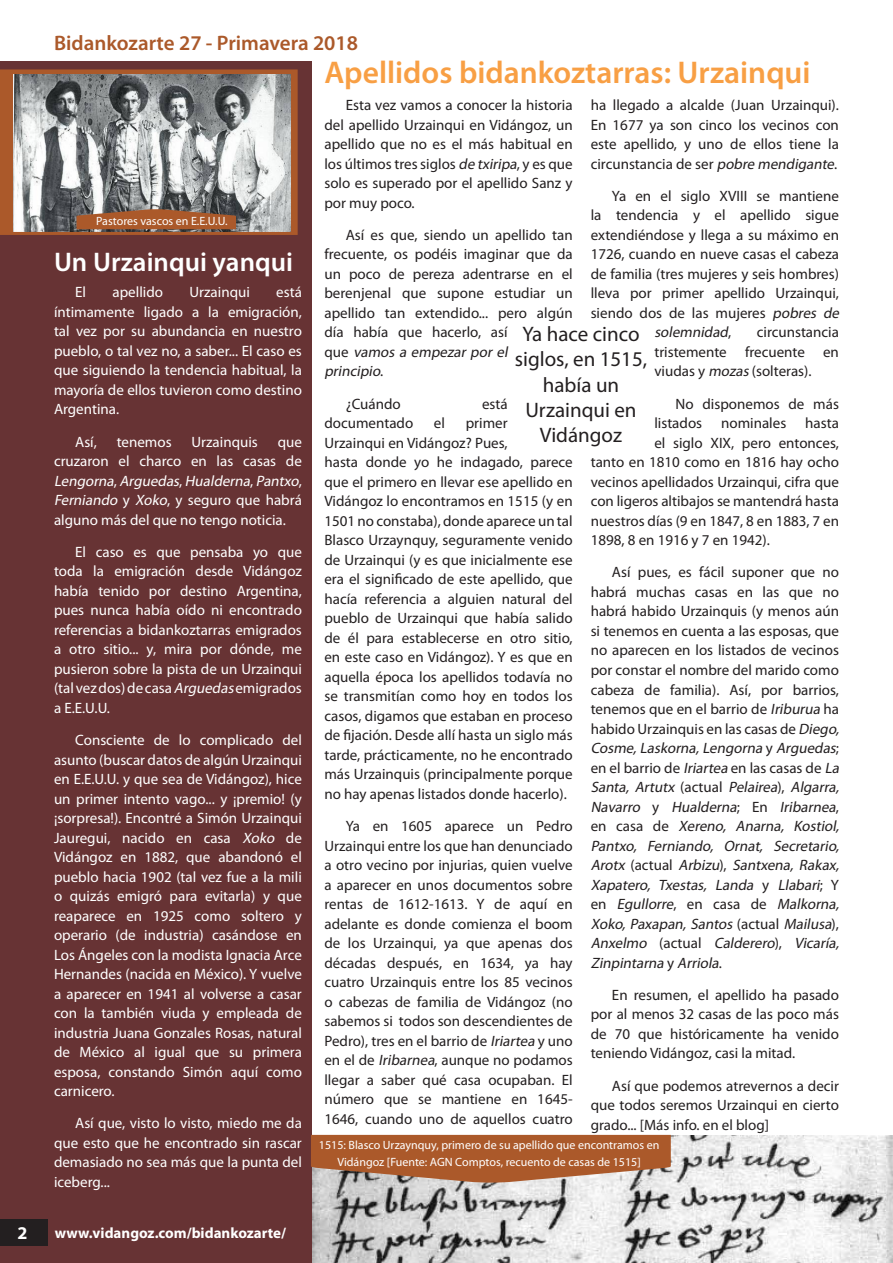
<style>
.page{position:relative;width:893px;height:1263px;background:#fff}
.page>*{position:absolute;margin:0;border:0;box-sizing:border-box;transform-origin:0 0}
.Head_1{font:600 31.5px "Myriad Pro";color:#f89f44}
.Head_2_reverse{font:600 27px "Myriad Pro";color:#fff}
.t1{font:21px/25.2px "Myriad Pro";color:#231f20;text-align:center}
.Subheading{font:600 21px "Myriad Pro";color:#ab592a}
.t2{font:700 18px "Myriad Pro";color:#fff}
.Body{font:15px/19.5px "Myriad Pro";color:#231f20;text-align:justify}
.Body_reverse{font:15px/19.5px "Myriad Pro";color:#fff;text-align:justify}
.t3{font:700 15px "Myriad Pro";color:#fff}
.Body-2{font:italic 15px "Myriad Pro";color:#231f20}
.t4{font:12px/16.5px "Myriad Pro";color:#fff;text-align:center}
.s1{font-style:italic}
.s2{font-style:normal}
</style>
<div class="page">
<img style="left:311px;top:1135px;width:582px;height:128px">
<div style="left:0;top:24px;width:311px;height:1239px;background:#673334"></div>
<div style="left:0;top:0;width:893px;height:61px;background:#fff"></div>
<div style="left:0;top:1219px;width:47px;height:26px;background:#231f20"></div>
<svg style="left:0;top:69px;width:298px;height:166px;background:#9f9893"></svg>
<svg style="left:311px;top:1135px;width:360px;height:47px;background:#ae673e"></svg>
<svg style="left:77px;top:209px;width:159px;height:20px;background:#9f5b34"></svg>
<p class="Subheading" style="left:54px;top:29px;width:306px">Bidankozarte 27 - Primavera 2018</p>
<p class="t4" style="left:96px;top:213px;width:133px">Pastores vascos en E.E.U.U.</p>
<p class="Head_2_reverse" style="left:54px;top:245px;width:241px">Un Urzainqui yanqui</p>
<p class="Body_reverse" style="left:75px;top:282px;width:12px">El</p>
<p class="Body_reverse" style="left:113px;top:282px;width:52px">apellido</p>
<p class="Body_reverse" style="left:189px;top:282px;width:62px">Urzainqui</p>
<p class="Body_reverse" style="left:54px;top:282px;width:249px;text-indent:222px">está íntimamente ligado a la emigración, tal vez por su abundancia en nuestro pueblo, o tal vez no, a saber... El caso es que siguiendo la tendencia habitual, la mayoría de ellos tuvieron como destino Argentina.</p>
<p class="Body_reverse" style="left:75px;top:431px;width:23px">Así,</p>
<p class="Body_reverse" style="left:117px;top:431px;width:56px">tenemos</p>
<p class="Body_reverse" style="left:191px;top:431px;width:68px">Urzainquis</p>
<p class="Body_reverse" style="left:54px;top:431px;width:249px;text-indent:224px">que cruzaron el charco en las casas de <span class="s1">Lengorna</span>, <span class="s1">Arguedas</span>, <span class="s1">Hualderna</span>, <span class="s1">Pantxo</span>, <span class="s1">Ferniando</span> y <span class="s1">Xoko</span>, y s e g u ro q u e h a b rá alguno más del que no tengo noticia.</p>
<p class="Body_reverse" style="left:54px;top:542px;width:249px;text-indent:21px">El caso es que pensaba yo que toda la emigración desde Vidángoz había tenido por destino Argentina, pues nunca había oído ni encontrado referencias a bidankoztarras emigrados a otro sitio... y, mira por dónde, me pusieron sobre la pista de un Urzainqui (tal vez dos) de casa <span class="s1">Arguedas</span> emigrados a E.E.U.U.</p>
<p class="Body_reverse" style="left:54px;top:730px;width:249px;text-indent:21px">Consciente de lo complicado del asunto (buscar datos de algún Urzainqui en E.E.U.U. y que sea de Vidángoz), hice un primer intento vago... y ¡premio! (y ¡sorpresa!). Encontré a Simón Urzainqui Jauregui, nacido en casa <span class="s1">Xoko</span> de Vidángoz en 1882, que abandonó el pueblo hacia 1902 (tal vez fue a la mili o quizás emigró para evitarla) y que reaparece en 1925 como soltero y operario (de industria) casándose en Los Ángeles con la modista Ignacia Arce Hernandes (nacida en México). Y vuelve a aparecer en 1941 al volverse a casar con la también viuda y empleada de industria Juana Gonzales Rosas, natural de México al igual que su primera esposa, constando Simón aquí como carnicero.</p>
<p class="Body_reverse" style="left:54px;top:1113px;width:249px;text-indent:21px">Así que, visto lo visto, miedo me da que esto que he encontrado sin rascar demasiado no sea más que la punta del iceberg...</p>
<p class="t2" style="left:18px;top:1221px;width:11px">2</p>
<p class="t3" style="left:55px;top:1223px;width:233px">www.vidangoz.com/bidankozarte/</p>
<p class="Head_1" style="left:324px;top:53px;width:488px">Apellidos bidankoztarras: Urzainqui</p>
<p class="Body" style="left:324px;top:95px;width:250px;text-indent:21px">Esta vez vamos a conocer la historia del apellido Urzainqui en Vidángoz, un apellido que no es el más habitual en los últimos tres siglos <span class="s1">de txiripa</span>, y es que solo es superado por el apellido Sanz y por muy poco.</p>
<p class="Body" style="left:324px;top:225px;width:250px;text-align:left;text-indent:21px">Así es que, siendo un apellido tan frecuente, os podéis imaginar que da un poco de pereza adentrarse en el berenjenal que supone estudiar un apellido tan extendido... pero algún día había que hacerlo, así<br>q u e <span class="s1">vamos a empezar por el principio</span>.</p>
<p class="Body" style="left:346px;top:394px;width:57px">¿Cuándo</p>
<p class="Body" style="left:482px;top:394px;width:27px">está</p>
<p class="Body" style="left:324px;top:413px;width:90px">documentado</p>
<p class="Body" style="left:434px;top:413px;width:13px">el</p>
<p class="Body" style="left:591px;top:95px;width:250px">ha llegado a alcalde (Juan Urzainqui).<br>En 1677 ya son cinco los vecinos con este apellido, y uno de ellos tiene la circunstancia de ser <span class="s1">pobre mendigante</span>.</p>
<p class="Body" style="left:612px;top:186px;width:228px">Ya en el siglo XVIII se mantiene</p>
<p class="Body" style="left:591px;top:205px;width:250px">la tendencia y el apellido sigue</p>
<p class="Body" style="left:591px;top:225px;width:250px">extendiéndose y llega a su máximo en</p>
<p class="Body" style="left:591px;top:244px;width:250px">1726, cuando en nueve casas el cabeza</p>
<p class="Body" style="left:591px;top:264px;width:250px">de familia (tres mujeres y seis hombres)</p>
<p class="Body" style="left:591px;top:283px;width:250px">lleva por primer apellido Urzainqui,</p>
<p class="Body" style="left:591px;top:303px;width:253px">siendo dos de las mujeres <span class="s1">pobres de</span></p>
<p class="Body-2" style="left:654px;top:323px;width:78px">solemnidad<span class="s2">,</span></p>
<p class="t1" style="left:515px;top:321px;width:134px">Ya hace cinco siglos, en 1515, había un</p>
<p class="t1" style="left:525px;top:397px;width:113px">Urzainqui en<br>Vidángoz</p>
<p class="Body" style="left:654px;top:322px;width:186px;text-indent:102px">circunstancia tristemente frecuente en viudas y <span class="s1">mozas</span> (solteras).</p>
<p class="Body" style="left:654px;top:394px;width:186px;text-indent:21px">No disponemos de más listados</p>
<p class="Body" style="left:721px;top:413px;width:67px">nominales</p>
<p class="Body" style="left:805px;top:413px;width:35px">hasta</p>
<p class="Body" style="left:654px;top:433px;width:186px">el siglo XIX, pero entonces,</p>
<p class="Body" style="left:591px;top:452px;width:250px">tanto en 1810 como en 1816 hay ocho</p>
<p class="Body" style="left:591px;top:472px;width:250px">vecinos apellidados Urzainqui, cifra que</p>
<p class="Body" style="left:591px;top:491px;width:250px">con ligeros altibajos se mantendrá hasta</p>
<p class="Body" style="left:591px;top:511px;width:250px">nuestros días (9 en 1847, 8 en 1883, 7 en</p>
<p class="Body" style="left:591px;top:530px;width:181px">1898, 8 en 1916 y 7 en 1942).</p>
<p class="Body" style="left:591px;top:562px;width:253px;text-align:left;text-indent:21px">Así pues, es fácil suponer que no habrá muchas casas en las que no habrá habido Urzainquis (y menos aún si tenemos en cuenta a las esposas, que no aparecen en los listados de vecinos por constar el nombre del marido como cabeza de familia). Así, por barrios, tenemos que en el barrio de <span class="s1">Iriburua</span> ha habido Urzainquis en las casas de <span class="s1">Diego, Cosme,Laskorna,Lengorna</span> y <span class="s1">Arguedas</span>; en el barrio de <span class="s1">Iriartea</span> en las casas de <span class="s1">La Santa, Artutx</span> ( a c t u a l <span class="s1">Pelairea</span>) , <span class="s1">Algarra, Navarro</span> y <span class="s1">Hualderna</span>; E n <span class="s1">Iribarnea</span>, e n c a s a d e <span class="s1">Xereno, Anarna, Kostiol, Pantxo, Ferniando, Ornat, Secretario, Arotx</span> ( a c t u a l <span class="s1">Arbizu</span>) , <span class="s1">Santxena, Rakax, Xapatero, Txestas, Landa</span> y <span class="s1">Llabari</span>; Y e n <span class="s1">Egullorre</span>, e n c a s a d e <span class="s1">Malkorna, Xoko, Paxapan, Santos</span> ( a c t u a l <span class="s1">Mailusa</span>) , <span class="s1">Anxelmo</span> ( a c t u a l <span class="s1">Calderero</span>) , <span class="s1">Vicaría, Zinpintarna</span> y <span class="s1">Arriola</span>.</p>
<p class="Body" style="left:591px;top:985px;width:250px;text-indent:21px">En resumen, el apellido ha pasado por al menos 32 casas de las poco más de 70 que históricamente ha venido teniendo Vidángoz, casi la mitad.</p>
<p class="Body" style="left:591px;top:1075px;width:250px;text-indent:21px">Así que podemos atrevernos a decir que todos seremos Urzainqui en cierto grado... [Más info. en el blog]</p>
<p class="Body" style="left:324px;top:413px;width:250px;text-align:left;text-indent:141px">primer<br>Urzainqui en Vidángoz? Pues,<br>hasta donde yo he indagado, parece que el primero en llevar ese apellido en Vidángoz lo encontramos en 1515 (y en 1501 no constaba), donde aparece un tal Blasco Urzaynquy, seguramente venido de Urzainqui (y es que inicialmente ese era el significado de este apellido, que hacía referencia a alguien natural del pueblo de Urzainqui que había salido de él para establecerse en otro sitio, en este caso en Vidángoz). Y es que en aquella época los apellidos todavía no se transmitían como hoy en todos los casos, digamos que estaban en proceso de fijación. Desde allí hasta un siglo más tarde, prácticamente, no he encontrado más Urzainquis (principalmente porque no hay apenas listados donde hacerlo).</p>
<p class="Body" style="left:324px;top:816px;width:250px;text-indent:21px">Ya en 1605 aparece un Pedro Urzainqui entre los que han denunciado a otro vecino por injurias, quien vuelve a aparecer en unos documentos sobre rentas de 1612-1613. Y de aquí en adelante es donde comienza el boom de los Urzainqui, ya que apenas dos décadas después, en 1634, ya hay cuatro Urzainquis entre los 85 vecinos o cabezas de familia de Vidángoz (no sabemos si todos son descendientes de Pedro), tres en el barrio de <span class="s1">Iriartea</span> y uno en el de <span class="s1">Iribarnea</span>, aunque no podamos llegar a saber qué casa ocupaban. El número que se mantiene en 1645- 1646, cuando uno de aquellos cuatro</p>
<p class="t4" style="left:319px;top:1137px;width:342px">1515: Blasco Urzaynquy, primero de su apellido que encontramos en<br>Vidángoz [Fuente: AGN Comptos, recuento de casas de 1515]</p>
</div>
